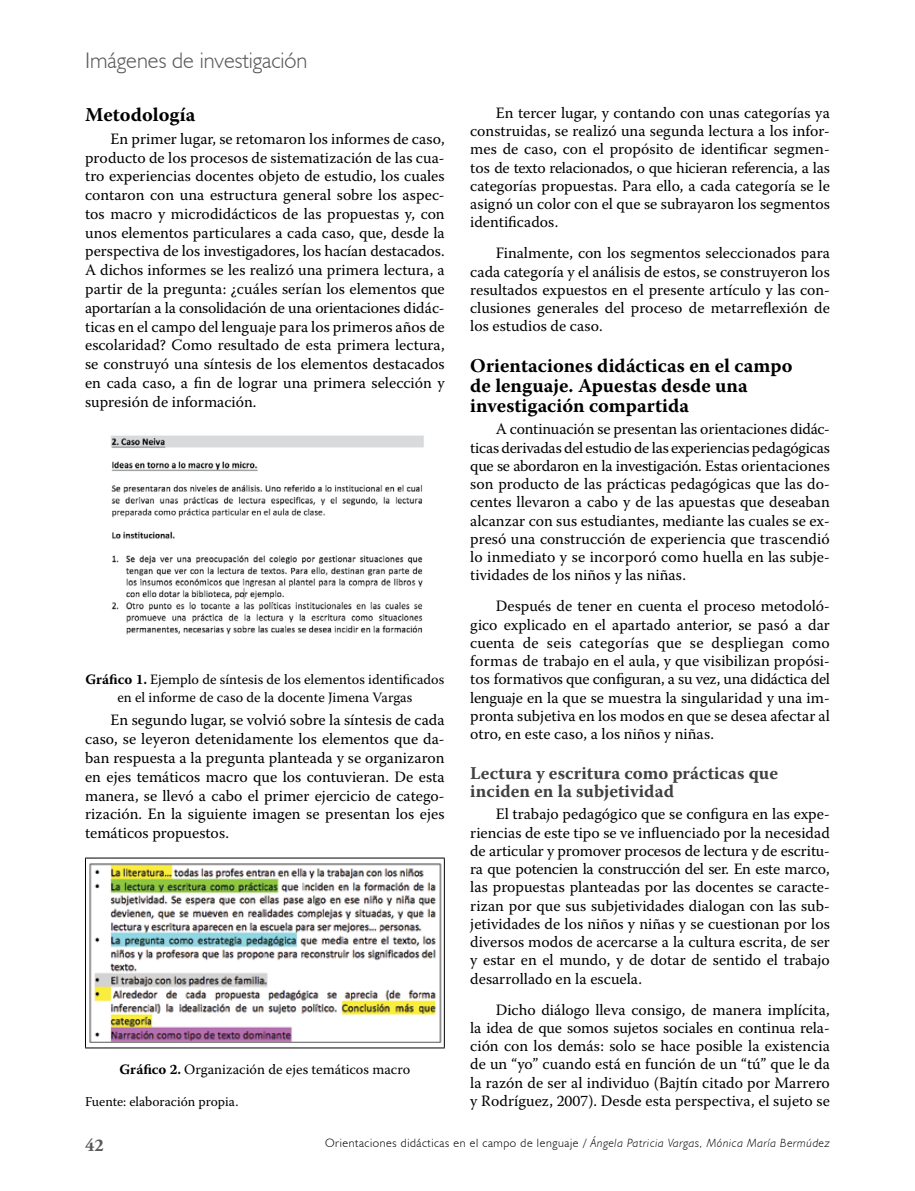
<style>
.page{position:relative;width:915px;height:1191px;background:#fff}
.page>*{position:absolute;margin:0;border:0;box-sizing:border-box;transform-origin:0 0}
.t1{font:300 22.5px "Humanist 521 BT";color:#58595b}
.t2{font:700 19.5px/19.8px "Warnock Pro";color:#000}
.t3{font:700 18px/18.3px "Warnock Pro";color:#414042}
.t4{font:700 18px "Adobe Garamond Pro";color:#58595b}
.t5{font:15.75px/18.3px "Warnock Pro";color:#000;text-align:justify}
.t6{font:14.25px/18.8px "Warnock Pro";color:#000;text-align:center}
.t7{font:13.5px "Warnock Pro";color:#000}
.t8{font:300 12px "Humanist 521 BT";letter-spacing:.05em;color:#000}
.s1{font-weight:700}
.s2{font-style:italic}
</style>
<div class="page">
<img style="left:111px;top:435px;width:313px;height:200px">
<hr style="left:85px;top:857px;width:359px;height:1px;background:#000">
<hr style="left:85px;top:858px;width:1px;height:189px;background:#000">
<hr style="left:444px;top:858px;width:1px;height:189px;background:#000">
<hr style="left:85px;top:1047px;width:359px;height:1px;background:#000">
<img style="left:89px;top:863px;width:353px;height:180px">
<h1 class="t1" style="left:85px;top:47px;width:223px">Imágenes de investigación</h1>
<p class="t2" style="left:85px;top:104px;width:112px">Metodología</p>
<p class="t5" style="left:85px;top:129px;width:361px;line-height:18.8px;text-indent:26px">En primer lugar, se retomaron los informes de caso, producto de los procesos de sistematización de las cua&shy;tro experiencias docentes objeto de estudio, los cuales contaron con una estructura general sobre los aspec&shy;tos macro y microdidácticos de las propuestas y, con unos elementos particulares a cada caso, que, desde la perspectiva de los investigadores, los hacían destacados.<br>A dichos informes se les realizó una primera lectura, a partir de la pregunta: ¿cuáles serían los elementos que aportarían a la consolidación de una orientaciones didác&shy;ticas en el campo del lenguaje para los primeros años de escolaridad? Como resultado de esta primera lectura, se construyó una síntesis de los elementos destacados en cada caso, a fin de lograr una primera selección y supresión de información.</p>
<p class="t6" style="left:85px;top:669px;width:360px"><span class="s1">Gráfico 1.</span> Ejemplo de síntesis de los elementos identificados en el informe de caso de la docente Jimena Vargas</p>
<p class="t5" style="left:85px;top:710px;width:361px;line-height:18.8px;text-indent:26px">En segundo lugar, se volvió sobre la síntesis de cada caso, se leyeron detenidamente los elementos que da&shy;ban respuesta a la pregunta planteada y se organizaron en ejes temáticos macro que los contuvieran. De esta manera, se llevó a cabo el primer ejercicio de catego&shy;rización. En la siguiente imagen se presentan los ejes temáticos propuestos.</p>
<p class="t6" style="left:119px;top:1059px;width:292px"><span class="s1">Gráfico 2.</span> Organización de ejes temáticos macro</p>
<p class="t7" style="left:85px;top:1093px;width:155px">Fuente: elaboración propia.</p>
<p class="t5" style="left:470px;top:103px;width:361px;text-indent:26px">En tercer lugar, y contando con unas categorías ya construidas, se realizó una segunda lectura a los infor&shy;mes de caso, con el propósito de identificar segmen&shy;tos de texto relacionados, o que hicieran referencia, a las categorías propuestas. Para ello, a cada categoría se le asignó un color con el que se subrayaron los segmentos identificados.</p>
<p class="t5" style="left:470px;top:244px;width:361px;text-indent:26px">Finalmente, con los segmentos seleccionados para cada categoría y el análisis de estos, se construyeron los resultados expuestos en el presente artículo y las con&shy;clusiones generales del proceso de metarreflexión de los estudios de caso.</p>
<p class="t2" style="left:470px;top:356px;width:323px">Orientaciones didácticas en el campo de lenguaje. Apuestas desde una investigación compartida</p>
<p class="t5" style="left:470px;top:420px;width:361px;text-indent:26px">A continuación se presentan las orientaciones didác&shy;ticas derivadas del estudio de las experiencias pedagógicas que se abordaron en la investigación. Estas orientaciones son producto de las prácticas pedagógicas que las do&shy;centes llevaron a cabo y de las apuestas que deseaban alcanzar con sus estudiantes, mediante las cuales se ex&shy;presó una construcción de experiencia que trascendió lo inmediato y se incorporó como huella en las subje&shy;tividades de los niños y las niñas.</p>
<p class="t5" style="left:470px;top:597px;width:361px;text-indent:26px">Después de tener en cuenta el proceso metodoló&shy;gico explicado en el apartado anterior, se pasó a dar cuenta de seis categorías que se despliegan como formas de trabajo en el aula, y que visibilizan propósi&shy;tos formativos que configuran, a su vez, una didáctica del lenguaje en la que se muestra la singularidad y una im&shy;pronta subjetiva en los modos en que se desea afectar al otro, en este caso, a los niños y niñas.</p>
<p class="t3" style="left:470px;top:763px;width:309px">Lectura y escritura como prácticas que inciden en la subjetividad</p>
<p class="t5" style="left:470px;top:805px;width:361px;text-indent:26px">El trabajo pedagógico que se configura en las expe&shy;riencias de este tipo se ve influenciado por la necesidad de articular y promover procesos de lectura y de escritu&shy;ra que potencien la construcción del ser. En este marco, las propuestas planteadas por las docentes se caracte&shy;rizan por que sus subjetividades dialogan con las sub&shy;jetividades de los niños y niñas y se cuestionan por los diversos modos de acercarse a la cultura escrita, de ser y estar en el mundo, y de dotar de sentido el trabajo desarrollado en la escuela.</p>
<p class="t5" style="left:470px;top:1000px;width:361px;text-indent:26px">Dicho diálogo lleva consigo, de manera implícita, la idea de que somos sujetos sociales en continua rela&shy;ción con los demás: solo se hace posible la existencia de un “yo” cuando está en función de un “tú” que le da la razón de ser al individuo (Bajtín citado por Marrero y Rodríguez, 2007). Desde esta perspectiva, el sujeto se</p>
<p class="t4" style="left:85px;top:1134px;width:20px">42</p>
<p class="t8" style="left:325px;top:1135px;width:506px">Orientaciones didácticas en el campo de lenguaje / <span class="s2">Ángela Patricia Vargas, Mónica María Bermúdez</span></p>
</div>
